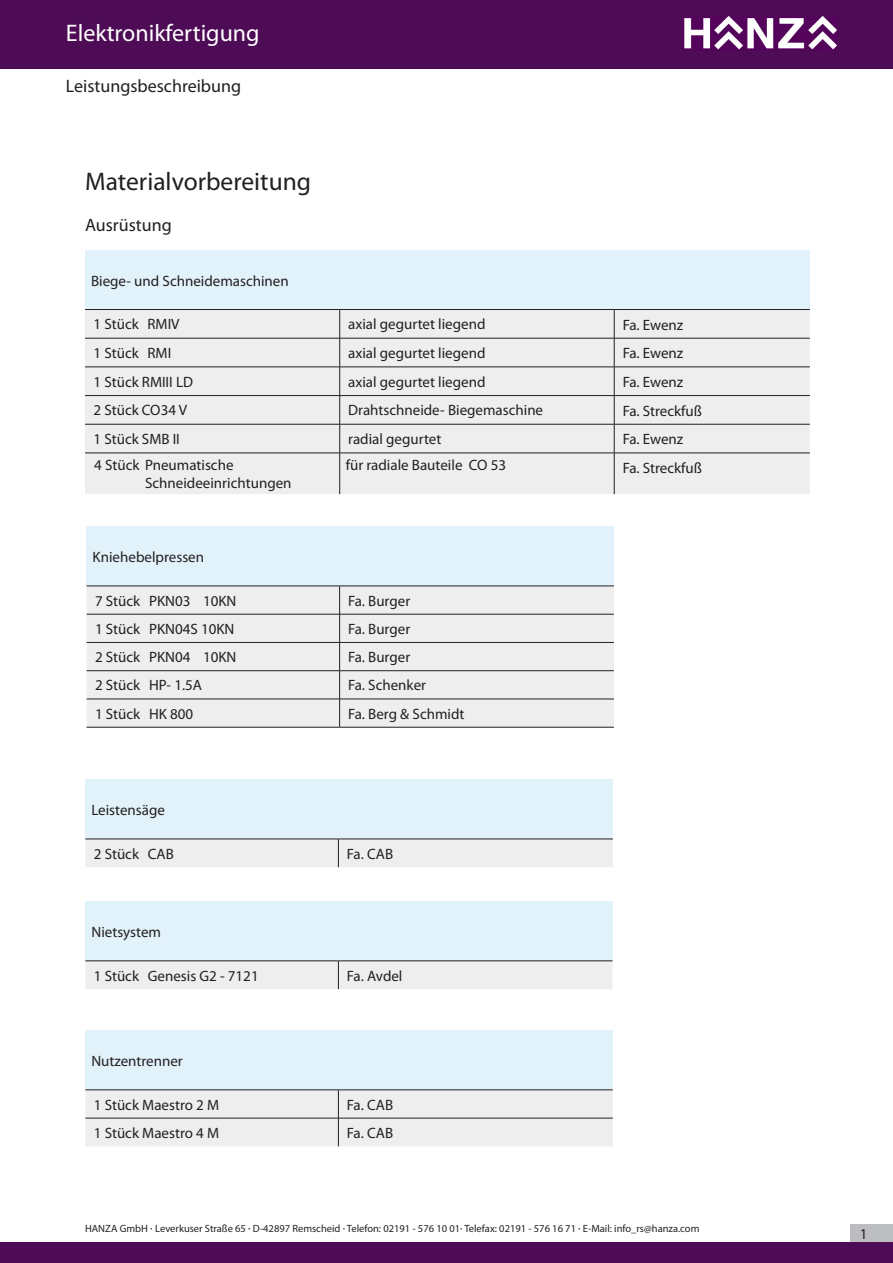
<style>
.page{position:relative;width:893px;height:1263px;background:#fff}
.page>*{position:absolute;margin:0;border:0;box-sizing:border-box;transform-origin:0 0}
.t1{font:25.5px "Myriad Pro";color:#231f20}
.t2{font:24px "Myriad Pro";color:#fff}
.t3{font:18px "Myriad Pro";color:#231f20}
.t4{font:15px "Myriad Pro";color:#231f20}
.t5{font:10.5px "Myriad Pro";color:#231f20}
.s1{font-size:12px}
</style>
<div class="page">
<div style="left:0;top:0;width:893px;height:54px;background:#4e0c56"></div>
<div style="left:850px;top:1224px;width:43px;height:19px;background:#bcbdc0"></div>
<div style="left:0;top:1242px;width:893px;height:21px;background:#4e0c56"></div>
<div style="left:0;top:50px;width:893px;height:18px;background:#4e0c56"></div>
<div style="left:85px;top:250px;width:725px;height:59px;background:#e2f2fb"></div>
<div style="left:85px;top:310px;width:725px;height:184px;background:#eeeeef"></div>
<hr style="left:85px;top:309px;width:255px;height:1px;background:#231f20">
<hr style="left:340px;top:309px;width:274px;height:1px;background:#231f20">
<hr style="left:614px;top:309px;width:196px;height:1px;background:#231f20">
<hr style="left:85px;top:338px;width:255px;height:1px;background:#231f20">
<hr style="left:340px;top:338px;width:274px;height:1px;background:#231f20">
<hr style="left:614px;top:338px;width:196px;height:1px;background:#231f20">
<hr style="left:85px;top:367px;width:255px;height:1px;background:#231f20">
<hr style="left:340px;top:367px;width:274px;height:1px;background:#231f20">
<hr style="left:614px;top:367px;width:196px;height:1px;background:#231f20">
<hr style="left:85px;top:395px;width:255px;height:1px;background:#231f20">
<hr style="left:340px;top:395px;width:274px;height:1px;background:#231f20">
<hr style="left:614px;top:395px;width:196px;height:1px;background:#231f20">
<hr style="left:85px;top:424px;width:255px;height:1px;background:#231f20">
<hr style="left:340px;top:424px;width:274px;height:1px;background:#231f20">
<svg style="left:339px;top:310px;width:1px;height:143px"></svg>
<hr style="left:614px;top:424px;width:196px;height:1px;background:#231f20">
<svg style="left:614px;top:310px;width:1px;height:143px"></svg>
<hr style="left:85px;top:453px;width:255px;height:1px;background:#231f20">
<hr style="left:340px;top:453px;width:274px;height:1px;background:#231f20">
<hr style="left:339px;top:453px;width:1px;height:41px;background:#231f20">
<hr style="left:614px;top:453px;width:196px;height:1px;background:#231f20">
<hr style="left:614px;top:453px;width:1px;height:41px;background:#231f20">
<div style="left:87px;top:526px;width:527px;height:60px;background:#e2f2fb"></div>
<div style="left:87px;top:587px;width:527px;height:140px;background:#eeeeef"></div>
<hr style="left:87px;top:586px;width:253px;height:1px;background:#231f20">
<hr style="left:87px;top:614px;width:253px;height:1px;background:#231f20">
<hr style="left:87px;top:642px;width:253px;height:1px;background:#231f20">
<hr style="left:87px;top:670px;width:253px;height:1px;background:#231f20">
<hr style="left:87px;top:699px;width:253px;height:1px;background:#231f20">
<hr style="left:87px;top:727px;width:253px;height:1px;background:#231f20">
<hr style="left:340px;top:586px;width:274px;height:1px;background:#231f20">
<hr style="left:340px;top:614px;width:274px;height:1px;background:#231f20">
<hr style="left:340px;top:642px;width:274px;height:1px;background:#231f20">
<hr style="left:340px;top:670px;width:274px;height:1px;background:#231f20">
<hr style="left:340px;top:699px;width:274px;height:1px;background:#231f20">
<svg style="left:339px;top:586px;width:1px;height:141px"></svg>
<hr style="left:340px;top:727px;width:274px;height:1px;background:#231f20">
<div style="left:85px;top:1030px;width:528px;height:60px;background:#e2f2fb"></div>
<hr style="left:85px;top:1089px;width:253px;height:1px;background:#231f20">
<hr style="left:338px;top:1089px;width:275px;height:1px;background:#231f20">
<div style="left:85px;top:1090px;width:528px;height:56px;background:#eeeeef"></div>
<div style="left:85px;top:779px;width:528px;height:60px;background:#e2f2fb"></div>
<div style="left:85px;top:839px;width:528px;height:28px;background:#eeeeef"></div>
<div style="left:85px;top:901px;width:528px;height:60px;background:#e2f2fb"></div>
<hr style="left:85px;top:960px;width:253px;height:1px;background:#231f20">
<hr style="left:338px;top:960px;width:275px;height:1px;background:#231f20">
<div style="left:85px;top:961px;width:528px;height:28px;background:#eeeeef"></div>
<img style="left:684px;top:16px;width:153px;height:34px">
<p class="t2" style="left:66px;top:18px;width:195px">Elektronikfertigung</p>
<p class="t3" style="left:66px;top:75px;width:177px">Leistungsbeschreibung</p>
<p class="t1" style="left:85px;top:166px;width:228px">Materialvorbereitung</p>
<p class="t3" style="left:85px;top:214px;width:88px">Ausrüstung</p>
<p class="t4" style="left:91px;top:271px;width:199px">Biege- und Schneidemaschinen</p>
<p class="t4" style="left:94px;top:315px;width:88px">1 Stück RMIV</p>
<p class="t4" style="left:348px;top:315px;width:139px">axial gegurtet liegend</p>
<p class="t4" style="left:623px;top:315px;width:62px">Fa. Ewenz</p>
<p class="t4" style="left:94px;top:344px;width:79px">1 Stück RMI</p>
<p class="t4" style="left:348px;top:344px;width:139px">axial gegurtet liegend</p>
<p class="t4" style="left:623px;top:344px;width:62px">Fa. Ewenz</p>
<p class="t4" style="left:94px;top:372px;width:101px">1 Stück RMIII LD</p>
<p class="t4" style="left:348px;top:372px;width:139px">axial gegurtet liegend</p>
<p class="t4" style="left:623px;top:373px;width:62px">Fa. Ewenz</p>
<p class="t4" style="left:94px;top:401px;width:95px">2 Stück CO34 V</p>
<p class="t4" style="left:348px;top:401px;width:196px">Drahtschneide- Biegemaschine</p>
<p class="t4" style="left:623px;top:401px;width:81px">Fa. Streckfuß</p>
<p class="t4" style="left:94px;top:430px;width:88px">1 Stück SMB II</p>
<p class="t4" style="left:348px;top:430px;width:95px">radial gegurtet</p>
<p class="t4" style="left:623px;top:430px;width:62px">Fa. Ewenz</p>
<p class="t4" style="left:94px;top:456px;width:141px">4 Stück Pneumatische</p>
<p class="t4" style="left:145px;top:474px;width:148px">Schneideeinrichtungen</p>
<p class="t4" style="left:346px;top:456px;width:162px">für radiale Bauteile CO 53</p>
<p class="t4" style="left:623px;top:459px;width:81px">Fa. Streckfuß</p>
<p class="t4" style="left:93px;top:548px;width:113px">Kniehebelpressen</p>
<p class="t4" style="left:95px;top:591px;width:143px">7 Stück PKN03 10KN</p>
<p class="t4" style="left:348px;top:591px;width:64px">Fa. Burger</p>
<p class="t4" style="left:95px;top:620px;width:141px">1 Stück PKN04S 10KN</p>
<p class="t4" style="left:348px;top:620px;width:64px">Fa. Burger</p>
<p class="t4" style="left:95px;top:648px;width:143px">2 Stück PKN04 10KN</p>
<p class="t4" style="left:348px;top:648px;width:64px">Fa. Burger</p>
<p class="t4" style="left:95px;top:676px;width:108px">2 Stück HP- 1.5A</p>
<p class="t4" style="left:348px;top:676px;width:79px">Fa. Schenker</p>
<p class="t4" style="left:95px;top:704px;width:100px">1 Stück HK 800</p>
<p class="t4" style="left:348px;top:704px;width:118px">Fa. Berg &amp; Schmidt</p>
<p class="t4" style="left:91px;top:801px;width:75px">Leistensäge</p>
<p class="t4" style="left:94px;top:844px;width:82px">2 Stück CAB</p>
<p class="t4" style="left:347px;top:844px;width:48px">Fa. CAB</p>
<p class="t4" style="left:91px;top:922px;width:71px">Nietsystem</p>
<p class="t4" style="left:94px;top:966px;width:166px">1 Stück Genesis G2 - 7121</p>
<p class="t4" style="left:347px;top:966px;width:57px">Fa. Avdel</p>
<p class="t4" style="left:91px;top:1051px;width:93px">Nutzentrenner</p>
<p class="t4" style="left:94px;top:1095px;width:127px">1 Stück Maestro 2 M</p>
<p class="t4" style="left:347px;top:1095px;width:48px">Fa. CAB</p>
<p class="t4" style="left:94px;top:1123px;width:127px">1 Stück Maestro 4 M</p>
<p class="t4" style="left:347px;top:1123px;width:48px">Fa. CAB</p>
<p class="t5" style="left:85px;top:1222px;width:616px">HANZA GmbH <span class="s1">·</span> Leverkuser Straße 65 <span class="s1">·</span> D-42897 Remscheid <span class="s1">·</span> Telefon: 02191 - 576 10 01<span class="s1">·</span> Telefax: 02191 - 576 16 71 <span class="s1">·</span> E-Mail: info_rs@hanza.com</p>
<p class="t4" style="left:860px;top:1225px;width:9px">1</p>
</div>
